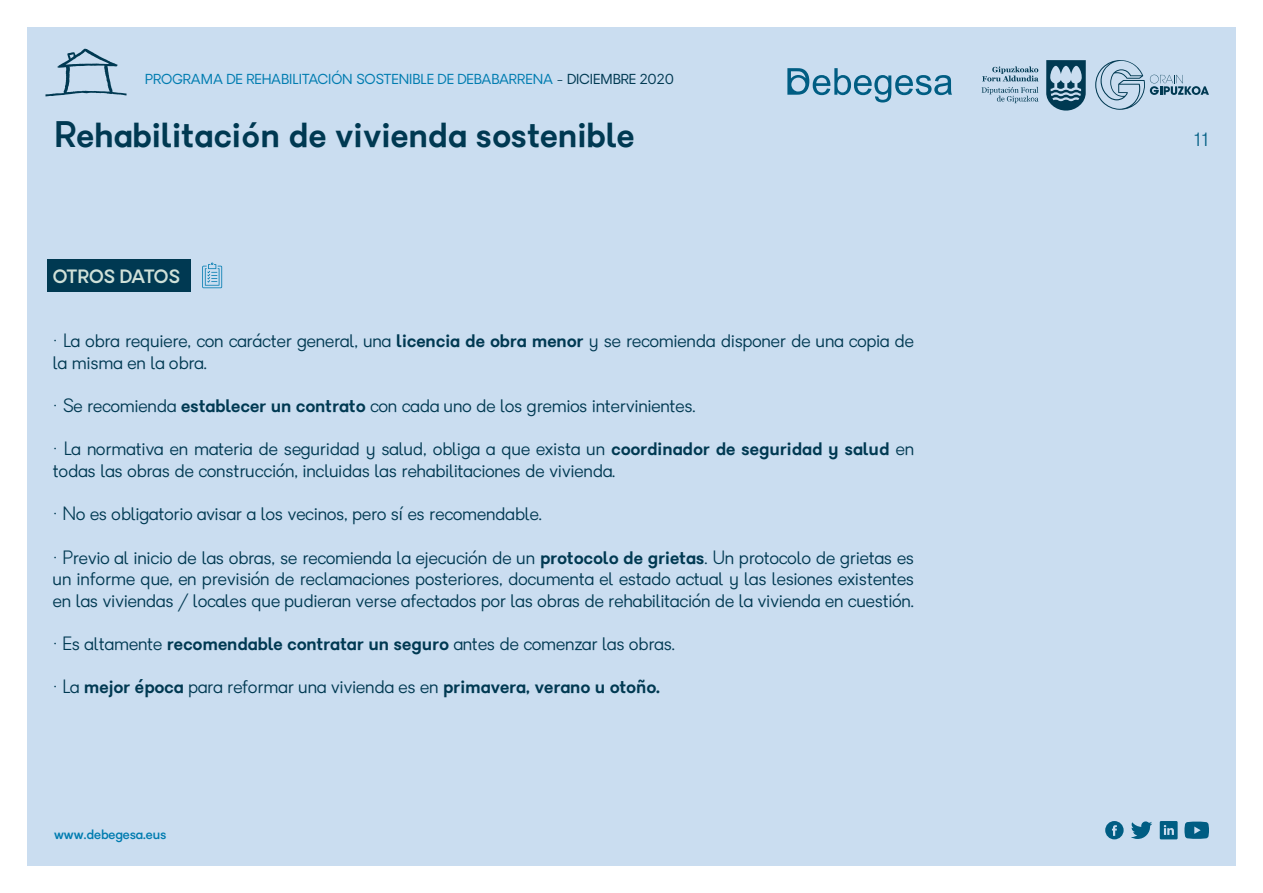
<style>
.page{position:relative;width:1263px;height:893px;background:#fff}
.page>*{position:absolute;margin:0;border:0;box-sizing:border-box;transform-origin:0 0}
.t1{font:600 34.5px "Granary";color:#003952}
.t2{font:300 18px/21.6px "Granary";color:#003952}
.t3{font:600 18px "Granary";color:#003952}
.t4{font:600 18px "Granary";letter-spacing:-.025em;color:#cfe0d8}
.t5{font:300 18px "Atlas Grotesk";color:#005d83}
.t6{font:13.5px "Granary";color:#007cb0}
.t7{font:500 13.5px "Granary";color:#007cb0}
.s1{color:#003952}
.s2{font-weight:600}
.s3{font-weight:300}
</style>
<div class="page">
<div style="left:27px;top:27px;width:1209px;height:839px;background:#caddf0"></div>
<svg style="left:1046px;top:60px;width:40px;height:51px"></svg>
<svg style="left:982px;top:66px;width:56px;height:15px"></svg>
<svg style="left:982px;top:87px;width:56px;height:16px"></svg>
<svg style="left:1095px;top:60px;width:114px;height:50px"></svg>
<svg style="left:45px;top:49px;width:82px;height:47px"></svg>
<svg style="left:1105px;top:821px;width:18px;height:18px"></svg>
<svg style="left:1131px;top:821px;width:21px;height:18px"></svg>
<svg style="left:1184px;top:822px;width:25px;height:17px"></svg>
<svg style="left:1160px;top:821px;width:17px;height:18px"></svg>
<svg style="left:787px;top:68px;width:165px;height:35px"></svg>
<div style="left:47px;top:260px;width:143px;height:32px;background:#003952"></div>
<svg style="left:202px;top:263px;width:20px;height:25px"></svg>
<p class="t6" style="left:145px;top:70px;width:530px">PROGRAMA DE REHABILITACIÓN SOSTENIBLE DE DEBABARRENA <span class="s1">- DICIEMBRE 2020</span></p>
<h1 class="t1" style="left:54px;top:112px;width:582px">Rehabilitación de vivienda sostenible</h1>
<p class="t5" style="left:1194px;top:125px;width:17px">11</p>
<p class="t4" style="left:53px;top:264px;width:129px">OTROS DATOS</p>
<p class="t2" style="left:53px;top:330px;width:862px">· La obra requiere, con carácter general, una <span class="s2">licencia de obra menor</span> y se recomienda disponer de una copia de la misma en la obra.</p>
<p class="t2" style="left:53px;top:395px;width:644px">· Se recomienda <span class="s2">establecer un contrato</span> con cada uno de los gremios intervinientes.</p>
<p class="t2" style="left:53px;top:438px;width:862px">· La normativa en materia de seguridad y salud, obliga a que exista un <span class="s2">coordinador de seguridad y salud</span> en todas las obras de construcción, incluidas las rehabilitaciones de vivienda.</p>
<p class="t2" style="left:53px;top:503px;width:490px">· No es obligatorio avisar a los vecinos, pero sí es recomendable.</p>
<p class="t2" style="left:53px;top:546px;width:862px;text-align:justify">· Previo al inicio de las obras, se recomienda la ejecución de un <span class="s2">protocolo de grietas</span>. Un protocolo de grietas es un informe que, en previsión de reclamaciones posteriores, documenta el estado actual y las lesiones existentes en las viviendas / locales que pudieran verse afectados por las obras de rehabilitación de la vivienda en cuestión.</p>
<p class="t2" style="left:53px;top:633px;width:623px">· Es altamente <span class="s2">recomendable contratar un seguro</span> antes de comenzar las obras.</p>
<p class="t3" style="left:53px;top:675px;width:609px"><span class="s3">· La</span> mejor época <span class="s3">para reformar una vivienda es en</span> primavera, verano u otoño.</p>
<p class="t7" style="left:54px;top:825px;width:114px">www.debegesa.eus</p>
</div>
